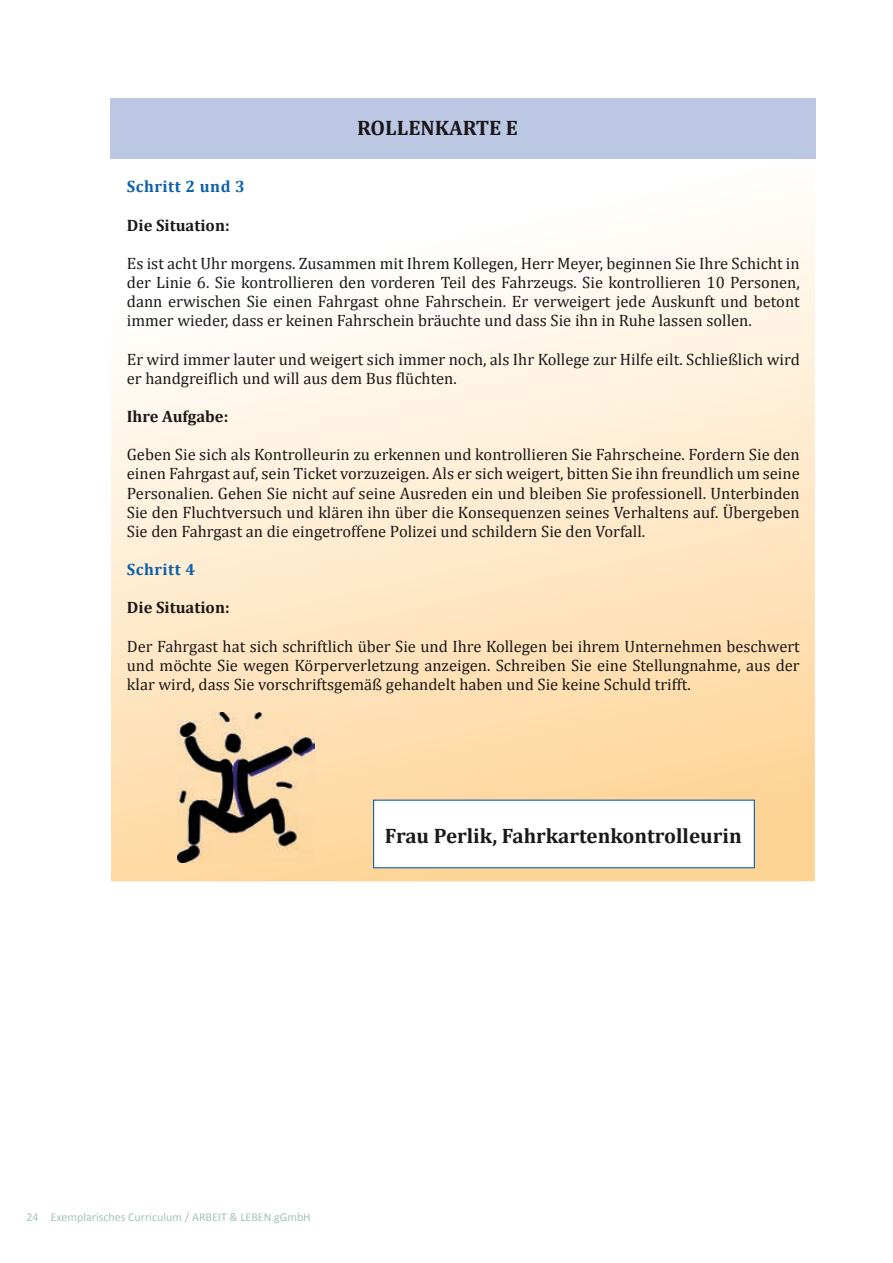
<style>
.page{position:relative;width:893px;height:1263px;background:#fff}
.page>*{position:absolute;margin:0;border:0;box-sizing:border-box;transform-origin:0 0}
.t1{font:700 21px "Cambria";color:#1b1819}
.t2{font:16.5px/19.2px "Cambria";color:#1b1819;text-align:justify}
.t3{font:700 16.5px "Cambria";color:#1b1819}
.t4{font:700 16.5px "Cambria";letter-spacing:.03em;color:#0c60aa}
.t5{font:12px "Calibri";color:#a3c2bd}
</style>
<div class="page">
<svg style="left:111px;top:212px;width:704px;height:669px"></svg>
<div style="left:110px;top:98px;width:706px;height:61px;background:#bcc7e4"></div>
<svg style="left:373px;top:800px;width:382px;height:68px"></svg>
<img style="left:178px;top:712px;width:136px;height:150px">
<p class="t1" style="left:357px;top:113px;width:162px">ROLLENKARTE E</p>
<p class="t4" style="left:127px;top:175px;width:120px">Schritt 2 und 3</p>
<p class="t3" style="left:127px;top:213px;width:104px">Die Situation:</p>
<p class="t2" style="left:127px;top:254px;width:674px">Es ist acht Uhr morgens. Zusammen mit Ihrem Kollegen, Herr Meyer, beginnen Sie Ihre Schicht in der Linie 6. Sie kontrollieren den vorderen Teil des Fahrzeugs. Sie kontrollieren 10 Personen, dann erwischen Sie einen Fahrgast ohne Fahrschein. Er verweigert jede Auskunft und betont immer wieder, dass er keinen Fahrschein bräuchte und dass Sie ihn in Ruhe lassen sollen.</p>
<p class="t2" style="left:127px;top:349px;width:674px">Er wird immer lauter und weigert sich immer noch, als Ihr Kollege zur Hilfe eilt. Schließlich wird er handgreiflich und will aus dem Bus flüchten.</p>
<p class="t3" style="left:127px;top:405px;width:103px">Ihre Aufgabe:</p>
<p class="t2" style="left:127px;top:445px;width:674px">Geben Sie sich als Kontrolleurin zu erkennen und kontrollieren Sie Fahrscheine. Fordern Sie den einen Fahrgast auf, sein Ticket vorzuzeigen. Als er sich weigert, bitten Sie ihn freundlich um seine Personalien. Gehen Sie nicht auf seine Ausreden ein und bleiben Sie professionell. Unterbinden Sie den Fluchtversuch und klären ihn über die Konsequenzen seines Verhaltens auf. Übergeben Sie den Fahrgast an die eingetroffene Polizei und schildern Sie den Vorfall.</p>
<p class="t4" style="left:127px;top:558px;width:70px">Schritt 4</p>
<p class="t3" style="left:127px;top:596px;width:104px">Die Situation:</p>
<p class="t2" style="left:127px;top:636px;width:674px">Der Fahrgast hat sich schriftlich über Sie und Ihre Kollegen bei ihrem Unternehmen beschwert und möchte Sie wegen Körperverletzung anzeigen. Schreiben Sie eine Stellungnahme, aus der klar wird, dass Sie vorschriftsgemäß gehandelt haben und Sie keine Schuld trifft.</p>
<p class="t1" style="left:385px;top:821px;width:358px">Frau Perlik, Fahrkartenkontrolleurin</p>
<p class="t5" style="left:27px;top:1209px;width:286px">24 Exemplarisches Curriculum / ARBEIT &amp; LEBEN gGmbH</p>
</div>
